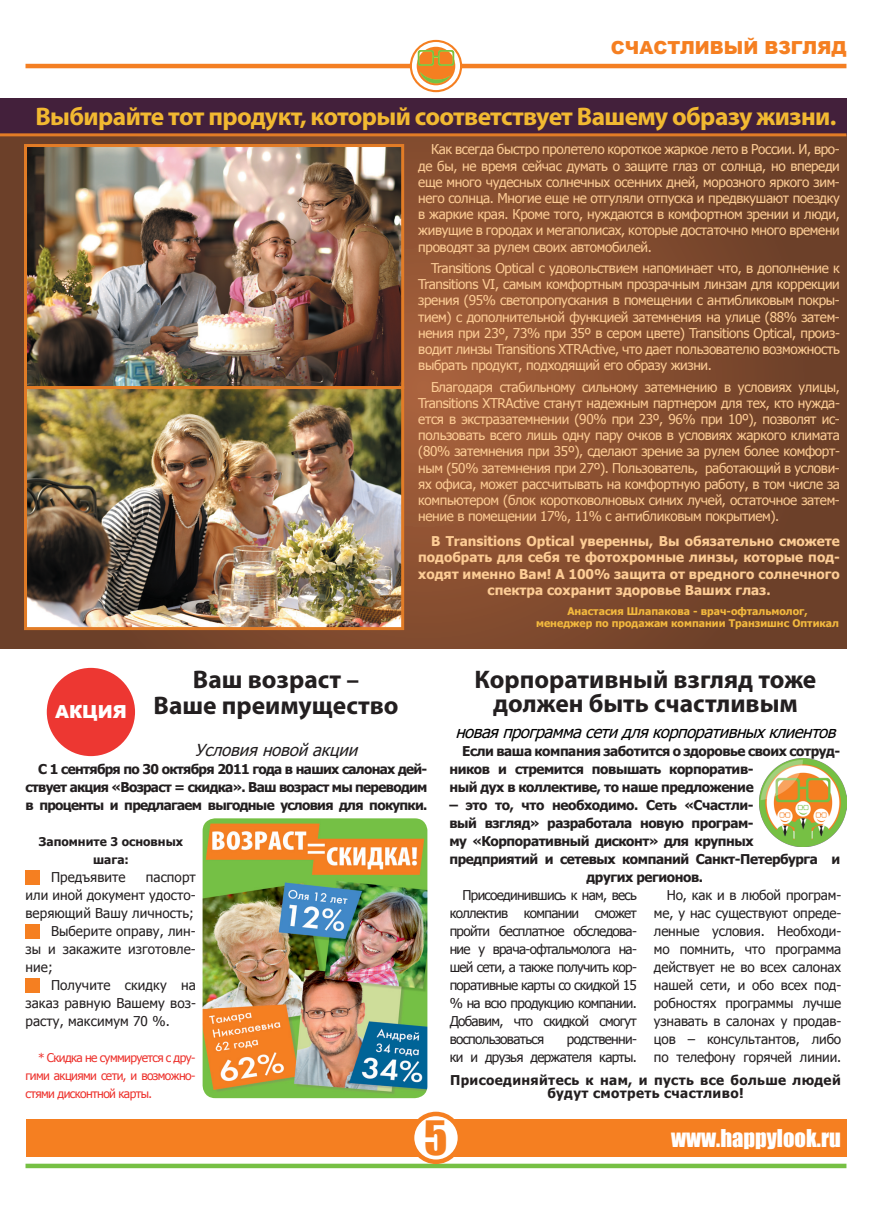
<style>
.page{position:relative;width:872px;height:1212px;background:#fff}
.page>*{position:absolute;margin:0;border:0;box-sizing:border-box;transform-origin:0 0}
.t1{font:43.5px "Impact";color:#f57f21}
.t2{font:700 25.5px/24px "Myriad Pro";color:#231f20;text-align:center}
.t3{font:700 25.5px "Myriad Pro";letter-spacing:-.025em;color:#f2b931}
.t4{font:22.5px "Impact";color:#fff}
.t5{font:900 18px "Arial";color:#f57f21}
.t6{font:900 18px "Arial";color:#fff}
.t7{font:italic 16.5px "Tahoma";color:#000}
.t8{font:italic 16.5px "Tahoma";color:#231f20}
.t9{font:13.5px/16.2px "Tahoma";letter-spacing:-.025em;color:#fdcc95;text-align:justify}
.t10{font:13.5px/18px "Tahoma";letter-spacing:.005em;color:#231f20;text-align:justify}
.t11{font:700 13.5px/18px "Tahoma";letter-spacing:-.03em;color:#231f20;text-align:justify}
.t12{font:700 13.5px "Tahoma";color:#fdcc95}
.t13{font:700 13.5px/13.5px "Tahoma";letter-spacing:.025em;color:#231f20;text-align:center}
.t14{font:13.5px/18px "Tahoma";letter-spacing:-.05em;color:#231f20;text-align:right}
.t15{font:12px/18px "Tahoma";letter-spacing:-.05em;color:#ed312c;text-align:justify}
.t16{font:700 12px/18px "Tahoma";color:#231f20;text-align:center}
.t17{font:700 10.5px/12px "Tahoma";color:#f3b93e;text-align:center}
</style>
<div class="page">
<svg style="left:0;top:136px;width:846px;height:512px;background:#804a2e"></svg>
<div style="left:0;top:99px;width:846px;height:36px;background:#43203b"></div>
<hr style="left:26px;top:1164px;width:820px;height:4px;background:#76c044">
<div style="left:26px;top:1119px;width:820px;height:38px;background:#f57f21"></div>
<div style="left:412px;top:1114px;width:48px;height:48px;background:#fff;border-radius:50%"></div>
<div style="left:410px;top:1112px;width:52px;height:52px;border:4px solid #f57f21;border-radius:50%"></div>
<img style="left:202px;top:818px;width:225px;height:280px">
<div style="left:26px;top:978px;width:14px;height:14px;background:#f57f21"></div>
<img style="left:760px;top:759px;width:86px;height:87px">
<hr style="left:26px;top:64px;width:820px;height:4px;background:#f47f23">
<div style="left:410px;top:40px;width:52px;height:52px;background:#f57f21;border-radius:50%"></div>
<svg style="left:412px;top:42px;width:48px;height:48px"></svg>
<div style="left:47px;top:668px;width:88px;height:88px;background:#ed3732;border-radius:50%"></div>
<img style="left:28px;top:148px;width:372px;height:478px">
<div style="left:24px;top:144px;width:380px;height:245px;border:3px solid #e27c26"></div>
<div style="left:24px;top:386px;width:380px;height:244px;border:3px solid #e27c26"></div>
<hr style="left:0;top:133px;width:846px;height:3px;background:#e27c26">
<div style="left:26px;top:924px;width:14px;height:14px;background:#f57f21"></div>
<div style="left:26px;top:870px;width:14px;height:14px;background:#f57f21"></div>
<h3 class="t5" style="left:611px;top:35px;width:237px">СЧАСТЛИВЫЙ ВЗГЛЯД</h3>
<h2 class="t3" style="left:36px;top:99px;width:802px">Выбирайте тот продукт, который соответствует Вашему образу жизни.</h2>
<p class="t9" style="left:418px;top:141px;width:423px;text-indent:13px">Как всегда быстро пролетело короткое жаркое лето в России. И, вро&shy;де бы, не время сейчас думать о защите глаз от солнца, но впереди еще много чудесных солнечных осенних дней, морозного яркого зим&shy;него солнца. Многие еще не отгуляли отпуска и предвкушают поездку в жаркие края. Кроме того, нуждаются в комфортном зрении и люди, живущие в городах и мегаполисах, которые достаточно много времени проводят за рулем своих автомобилей.</p>
<p class="t9" style="left:418px;top:259px;width:423px;text-indent:13px">Transitions Optical с удовольствием напоминает что, в дополнение к Transitions VI, самым комфортным прозрачным линзам для коррекции зрения (95% светопропускания в помещении с антибликовым покры&shy;тием) с дополнительной функцией затемнения на улице (88% затем&shy;нения при 23º, 73% при 35º в сером цвете) Transitions Optical, произ&shy;водит линзы Transitions ХTRActive, что дает пользователю возможность выбрать продукт, подходящий его образу жизни.</p>
<p class="t9" style="left:418px;top:378px;width:423px;text-indent:13px">Благодаря стабильному сильному затемнению в условиях улицы, Transitions ХTRActive станут надежным партнером для тех, кто нужда&shy;ется в экстразатемнении (90% при 23º, 96% при 10º), позволят ис&shy;пользовать всего лишь одну пару очков в условиях жаркого климата (80% затемнения при 35º), сделают зрение за рулем более комфорт&shy;ным (50% затемнения при 27º). Пользователь, работающий в услови&shy;ях офиса, может рассчитывать на комфортную работу, в том числе за компьютером (блок коротковолновых синих лучей, остаточное затем&shy;нение в помещении 17%, 11% с антибликовым покрытием).</p>
<p class="t12" style="left:431px;top:532px;width:410px">В Transitions Optical уверенны, Вы обязательно сможете</p>
<p class="t12" style="left:418px;top:548px;width:423px">подобрать для себя те фотохромные линзы, которые под-</p>
<p class="t12" style="left:418px;top:564px;width:423px">ходят именно Вам! А 100% защита от вредного солнечного</p>
<p class="t12" style="left:487px;top:580px;width:284px">спектра сохранит здоровье Ваших глаз.</p>
<p class="t17" style="left:536px;top:604px;width:304px">Анастасия Шлапакова - врач-офтальмолог,<br>менеджер по продажам компании Транзишнс Оптикал</p>
<h3 class="t6" style="left:55px;top:699px;width:73px">АКЦИЯ</h3>
<h2 class="t2" style="left:154px;top:666px;width:247px;line-height:25.5px">Ваш возраст –<br>Ваше преимущество</h2>
<p class="t8" style="left:195px;top:739px;width:169px">Условияновойакции</p>
<p class="t11" style="left:26px;top:759px;width:403px;text-indent:13px">С 1 сентября по 30 октября 2011 года в наших салонах дей&shy;ствует акция «Возраст = скидка». Ваш возраст мы переводим в проценты и предлагаем выгодные условия для покупки.</p>
<p class="t16" style="left:39px;top:832px;width:146px">Запомните 3 основных шага:</p>
<p class="t10" style="left:51px;top:867px;width:76px">Предъявите</p>
<p class="t10" style="left:146px;top:867px;width:52px">паспорт</p>
<p class="t10" style="left:26px;top:885px;width:172px">или иной документ удосто-</p>
<p class="t10" style="left:26px;top:903px;width:170px">веряющий Вашу личность;</p>
<p class="t10" style="left:51px;top:921px;width:146px">Выберите оправу, лин-</p>
<p class="t10" style="left:26px;top:939px;width:172px">зы и закажите изготовле-</p>
<p class="t10" style="left:26px;top:957px;width:29px">ние;</p>
<p class="t10" style="left:51px;top:975px;width:146px">Получите скидку на</p>
<p class="t10" style="left:26px;top:993px;width:172px">заказ равную Вашему воз-</p>
<p class="t10" style="left:26px;top:1011px;width:146px">расту, максимум 70 %.</p>
<p class="t15" style="left:26px;top:1048px;width:171px;text-indent:13px">* Скидка не суммируется с дру&shy;гими акциями сети, и возможно&shy;стями дисконтной карты.</p>
<h2 class="t2" style="left:474px;top:667px;width:343px">Корпоративный взгляд тоже должен быть счастливым</h2>
<p class="t7" style="left:455px;top:721px;width:387px">новаяпрограммасетидлякорпоративныхклиентов</p>
<p class="t11" style="left:449px;top:741px;width:392px;text-align:left;text-indent:13px">Если ваша компания заботится о здоровье своих сотруд&shy;ников и стремится повышать корпоратив-<br>ный дух в коллективе, то наше предложение</p>
<p class="t11" style="left:449px;top:795px;width:306px">– это то, что необходимо. Сеть «Счастли-</p>
<p class="t11" style="left:449px;top:813px;width:306px">вый взгляд» разработала новую програм-</p>
<p class="t11" style="left:449px;top:831px;width:306px">му «Корпоративный дисконт» для крупных</p>
<p class="t11" style="left:449px;top:849px;width:392px">предприятий и сетевых компаний Санкт-Петербурга и</p>
<p class="t11" style="left:586px;top:867px;width:118px">других регионов.</p>
<p class="t10" style="left:449px;top:885px;width:189px;text-indent:13px">Присоединившись к нам, весь коллектив компании сможет пройти бесплатное обследова&shy;ние у врача-офтальмолога на&shy;шей сети, а также получить кор&shy;поративные карты со скидкой 15 % на всю продукцию компании.<br>Добавим, что скидкой смогут воспользоваться</p>
<p class="t10" style="left:654px;top:885px;width:189px;text-indent:13px">Но, как и в любой програм&shy;ме, у нас существуют опреде&shy;ленные условия. Необходи&shy;мо помнить, что программа действует не во всех салонах нашей сети, и обо всех под&shy;робностях программы лучше узнавать в салонах у продав&shy;цов – консультантов, либо по телефону горячей линии.</p>
<p class="t13" style="left:450px;top:1072px;width:392px">Присоединяйтесь к нам, и пусть все больше людей будут смотреть счастливо!</p>
<p class="t14" style="left:449px;top:1029px;width:189px">родственни-<br>ки и друзья держателя карты.</p>
<h1 class="t1" style="left:424px;top:1104px;width:25px">5</h1>
<h3 class="t4" style="left:671px;top:1120px;width:171px">www.happylook.ru</h3>
</div>
